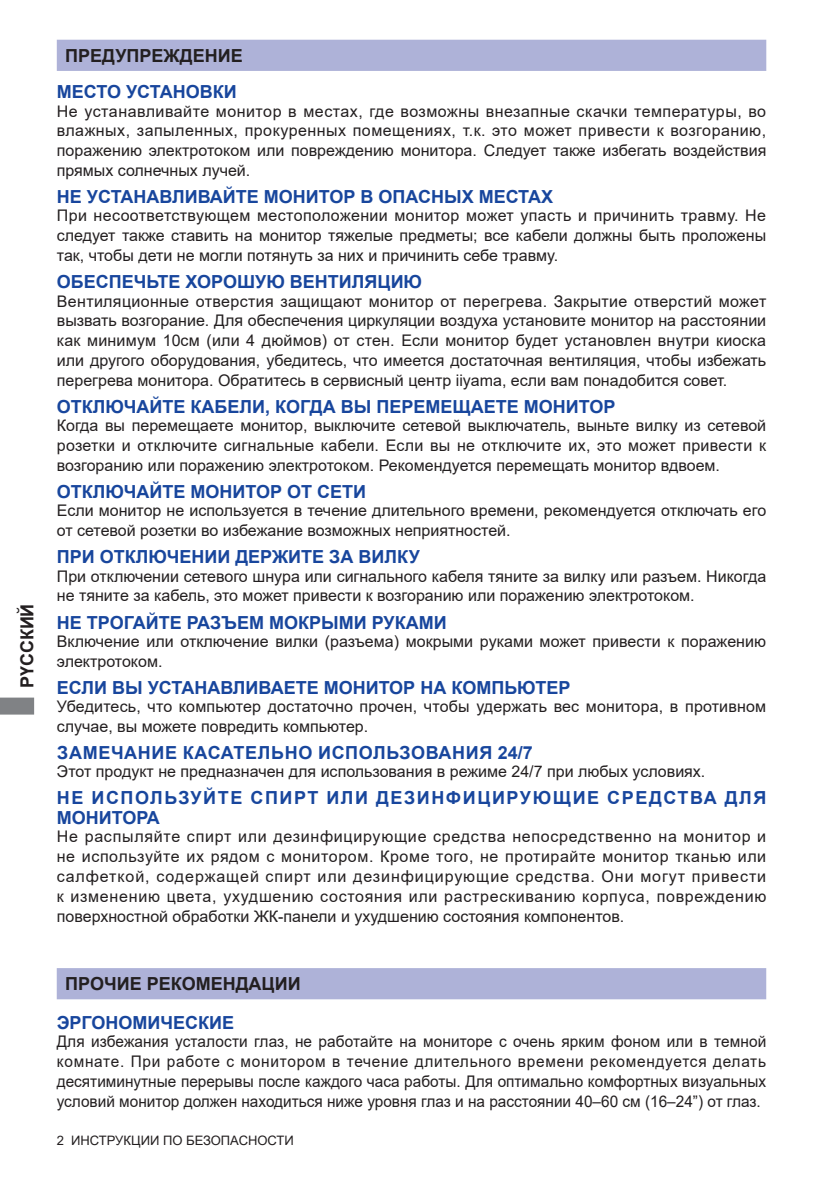
<style>
.page{position:relative;width:840px;height:1191px;background:#fff}
.page>*{position:absolute;margin:0;border:0;box-sizing:border-box;transform-origin:0 0}
.t1{font:700 18px "Arial";color:#18469d}
.t2{font:700 18px/19.8px "Arial";letter-spacing:.085em;color:#18469d}
.t3{font:700 18px "Arial";color:#231f20}
.t4{font:700 18px "Arial";letter-spacing:.035em;color:#18469d}
.t5{font:16px/19.8px "Arial";color:#231f20;text-align:justify}
.t6{font:16px/19.8px "Arial";color:#231f20;text-align:justify;scale:.96 1}
.t7{font:13px "Arial";color:#231f20}
</style>
<div class="page">
<svg style="left:0;top:697px;width:34px;height:17px"></svg>
<div style="left:57px;top:40px;width:708px;height:31px;background:#aeb2d8"></div>
<div style="left:57px;top:968px;width:708px;height:31px;background:#aeb2d8"></div>
<p class="t3" style="left:14px;top:688px;width:86px;rotate:-90deg">РҮССКИЙ</p>
<p class="t3" style="left:65px;top:43px;width:179px">ПРЕДУПРЕЖДЕНИЕ</p>
<p class="t1" style="left:57px;top:79px;width:181px">МЕСТО УСТАНОВКИ</p>
<p class="t5" style="left:57px;top:101px;width:710px">Не устанавливайте монитор в местах, где возможны внезапные скачки температуры, во влажных, запыленных, прокуренных помещениях, т.к. это может привести к возгоранию, поражению электротоком или повреждению монитора. Следует также избегать воздействия прямых солнечных лучей.</p>
<p class="t1" style="left:57px;top:184px;width:497px">НЕ УСТАНАВЛИВАЙТЕ МОНИТОР В ОПАСНЫХ МЕСТАХ</p>
<p class="t5" style="left:57px;top:206px;width:710px">При несоответствующем местоположении монитор может упасть и причинить травму. Не следует также ставить на монитор тяжелые предметы; все кабели должны быть проложены так, чтобы дети не могли потянуть за них и причинить себе травму.</p>
<p class="t1" style="left:57px;top:269px;width:366px">ОБЕСПЕЧЬТЕ ХОРОШУЮ ВЕНТИЛЯЦИЮ</p>
<p class="t5" style="left:57px;top:291px;width:710px">Вентиляционные отверстия защищают монитор от перегрева. Закрытие отверстий может вызвать возгорание. Для обеспечения циркуляции воздуха установите монитор на расстоянии как минимум 10см (или 4 дюймов) от стен. Если монитор будет установлен внутри киоска или другого оборудования, убедитесь, что имеется достаточная вентиляция, чтобы избежать перегрева монитора. Обратитесь в сервисный центр iiyama, если вам понадобится совет.</p>
<p class="t1" style="left:57px;top:394px;width:560px">ОТКЛЮЧАЙТЕ КАБЕЛИ, КОГДА ВЫ ПЕРЕМЕЩАЕТЕ МОНИТОР</p>
<p class="t5" style="left:57px;top:416px;width:710px">Когда вы перемещаете монитор, выключите сетевой выключатель, выньте вилку из сетевой розетки и отключите сигнальные кабели. Если вы не отключите их, это может привести к возгоранию или поражению электротоком. Рекомендуется перемещать монитор вдвоем.</p>
<p class="t1" style="left:57px;top:479px;width:310px">ОТКЛЮЧАЙТЕ МОНИТОР ОТ СЕТИ</p>
<p class="t5" style="left:57px;top:501px;width:710px">Если монитор не используется в течение длительного времени, рекомендуется отключать его от сетевой розетки во избежание возможных неприятностей.</p>
<p class="t1" style="left:57px;top:544px;width:364px">ПРИ ОТКЛЮЧЕНИИ ДЕРЖИТЕ ЗА ВИЛКУ</p>
<p class="t5" style="left:57px;top:566px;width:710px">При отключении сетевого шнура или сигнального кабеля тяните за вилку или разъем. Никогда не тяните за кабель, это может привести к возгоранию или поражению электротоком.</p>
<p class="t1" style="left:57px;top:609px;width:391px">НЕ ТРОГАЙТЕ РАЗЪЕМ МОКРЫМИ РУКАМИ</p>
<p class="t5" style="left:57px;top:631px;width:710px">Включение или отключение вилки (разъема) мокрыми руками может привести к поражению электротоком.</p>
<p class="t1" style="left:57px;top:675px;width:515px">ЕСЛИ ВЫ УСТАНАВЛИВАЕТЕ МОНИТОР НА КОМПЬЮТЕР</p>
<p class="t5" style="left:57px;top:696px;width:710px">Убедитесь, что компьютер достаточно прочен, чтобы удержать вес монитора, в противном случае, вы можете повредить компьютер.</p>
<p class="t4" style="left:57px;top:740px;width:477px">ЗАМЕЧАНИЕ КАСАТЕЛЬНО ИСПОЛЬЗОВАНИЯ 24/7</p>
<p class="t5" style="left:57px;top:761px;width:649px">Этот продукт не предназначен для использования в режиме 24/7 при любых условиях.</p>
<p class="t2" style="left:57px;top:788px;width:710px">НЕ ИСПОЛЬЗУЙТЕ СПИРТ ИЛИ ДЕЗИНФИЦИРУЮЩИЕ СРЕДСТВА ДЛЯ<br>МОНИТОРА</p>
<p class="t5" style="left:57px;top:827px;width:710px">Не распыляйте спирт или дезинфицирующие средства непосредственно на монитор и не используйте их рядом с монитором. Кроме того, не протирайте монитор тканью или салфеткой, содержащей спирт или дезинфицирующие средства. Они могут привести к изменению цвета, ухудшению состояния или растрескиванию корпуса, повреждению поверхностной обработки ЖК-панели и ухудшению состояния компонентов.</p>
<p class="t3" style="left:65px;top:971px;width:237px">ПРОЧИЕ РЕКОМЕНДАЦИИ</p>
<p class="t1" style="left:57px;top:1010px;width:179px">ЭРГОНОМИЧЕСКИЕ</p>
<p class="t6" style="left:57px;top:1031px;width:740px">Для избежания усталости глаз, не работайте на мониторе с очень ярким фоном или в темной комнате. При работе с монитором в течение длительного времени рекомендуется делать десятиминутные перерывы после каждого часа работы. Для оптимально комфортных визуальных условий монитор должен находиться ниже уровня глаз и на расстоянии 40–60 см (16–24”) от глаз.</p>
<p class="t7" style="left:57px;top:1131px;width:238px">2 ИНСТРУКЦИИ ПО БЕЗОПАСНОСТИ</p>
</div>
